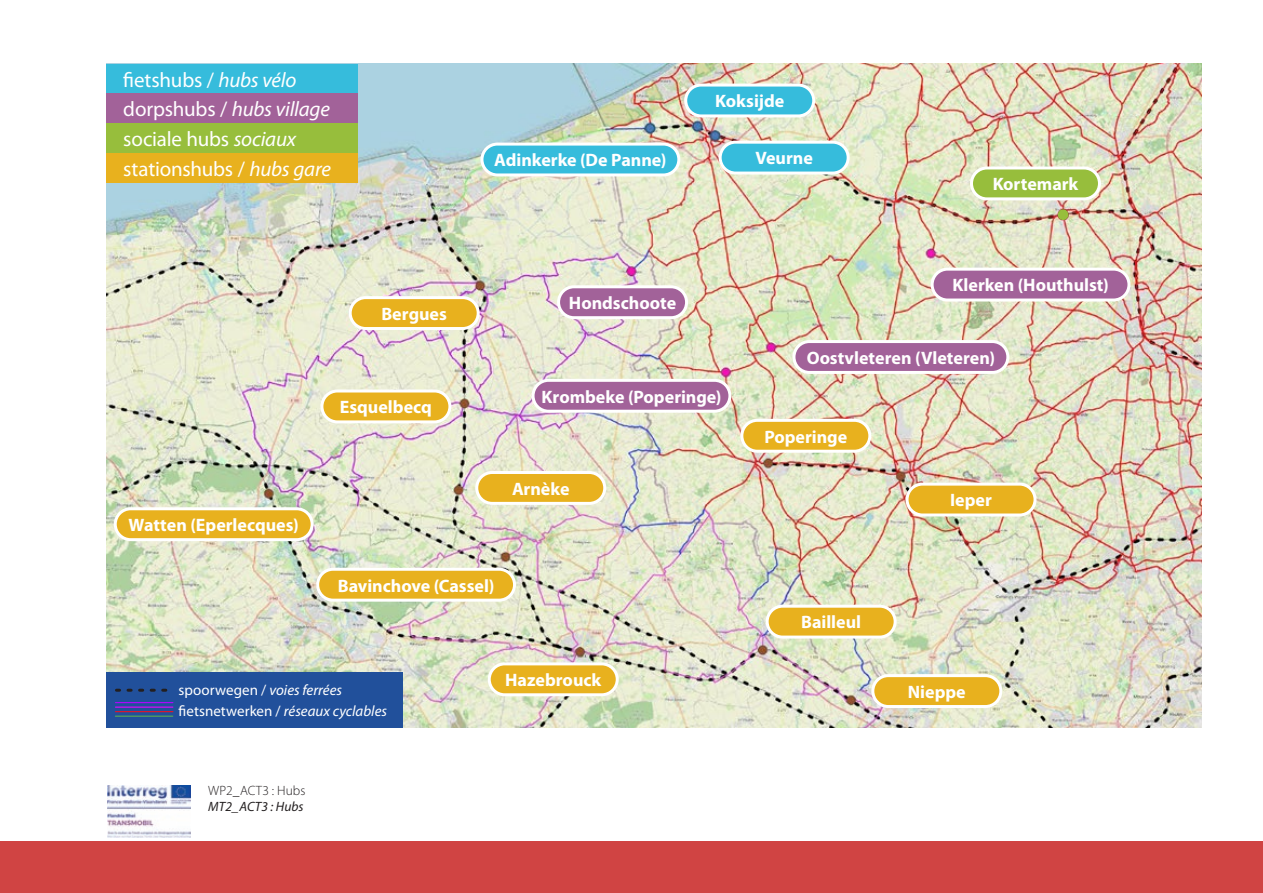
<style>
.page{position:relative;width:1263px;height:893px;background:#fff}
.page>*{position:absolute;margin:0;border:0;box-sizing:border-box;transform-origin:0 0}
._4_body_Frans{font:21px "Myriad Pro";letter-spacing:-.01em;color:#fff}
._4_body_Frans-2{font:italic 21px "Myriad Pro";letter-spacing:-.01em;color:#fff}
._4_body_Frans-3{font:700 18px "Myriad Pro";color:#fff}
._4_body_Frans-4{font:italic 15px "Myriad Pro";color:#fff}
.t1{font:300 13.5px "Myriad Pro";color:#231f20}
.t2{font:italic 13.5px "Myriad Pro";letter-spacing:.005em;color:#231f20}
.s1{font-style:italic}
.s2{font-style:normal}
</style>
<div class="page">
<div style="left:0;top:842px;width:1263px;height:51px;background:#d04443"></div>
<img style="left:107px;top:785px;width:83px;height:53px">
<img style="left:106px;top:64px;width:1095px;height:664px">
<div style="left:106px;top:64px;width:252px;height:30px;background:#36bcdc"></div>
<div style="left:106px;top:94px;width:252px;height:29px;background:#a26299"></div>
<div style="left:106px;top:123px;width:252px;height:30px;background:#97be3c"></div>
<div style="left:106px;top:153px;width:252px;height:30px;background:#e8b11e"></div>
<div style="left:106px;top:672px;width:297px;height:56px;background:#21509b"></div>
<hr style="left:115px;top:711px;width:58px;height:1px;background:#eb1223">
<div style="left:720px;top:142px;width:128px;height:31px;background:#36bcdc;border-radius:15px"></div>
<div style="left:719px;top:141px;width:131px;height:34px;border:3px solid #fff;border-radius:15px"></div>
<div style="left:558px;top:287px;width:128px;height:31px;background:#a26299;border-radius:15px"></div>
<div style="left:557px;top:285px;width:131px;height:34px;border:3px solid #fff;border-radius:15px"></div>
<div style="left:350px;top:298px;width:128px;height:30px;background:#e8b11e;border-radius:15px"></div>
<div style="left:349px;top:296px;width:131px;height:34px;border:3px solid #fff;border-radius:15px"></div>
<div style="left:322px;top:391px;width:128px;height:31px;background:#e8b11e;border-radius:15px"></div>
<div style="left:320px;top:389px;width:131px;height:34px;border:3px solid #fff;border-radius:15px"></div>
<div style="left:477px;top:472px;width:128px;height:31px;background:#e8b11e;border-radius:15px"></div>
<div style="left:475px;top:471px;width:131px;height:34px;border:3px solid #fff;border-radius:15px"></div>
<div style="left:489px;top:664px;width:128px;height:31px;background:#e8b11e;border-radius:15px"></div>
<div style="left:488px;top:662px;width:131px;height:34px;border:3px solid #fff;border-radius:15px"></div>
<div style="left:767px;top:606px;width:128px;height:31px;background:#e8b11e;border-radius:15px"></div>
<div style="left:766px;top:605px;width:131px;height:34px;border:3px solid #fff;border-radius:15px"></div>
<div style="left:873px;top:676px;width:128px;height:30px;background:#e8b11e;border-radius:15px"></div>
<div style="left:871px;top:674px;width:131px;height:34px;border:3px solid #fff;border-radius:15px"></div>
<div style="left:907px;top:484px;width:128px;height:31px;background:#e8b11e;border-radius:15px"></div>
<div style="left:905px;top:483px;width:131px;height:33px;border:3px solid #fff;border-radius:15px"></div>
<div style="left:742px;top:420px;width:128px;height:31px;background:#e8b11e;border-radius:15px"></div>
<div style="left:740px;top:419px;width:131px;height:34px;border:3px solid #fff;border-radius:15px"></div>
<div style="left:971px;top:168px;width:128px;height:31px;background:#97be3c;border-radius:15px"></div>
<div style="left:970px;top:167px;width:131px;height:33px;border:3px solid #fff;border-radius:15px"></div>
<div style="left:686px;top:85px;width:128px;height:31px;background:#36bcdc;border-radius:15px"></div>
<div style="left:684px;top:84px;width:131px;height:33px;border:3px solid #fff;border-radius:15px"></div>
<div style="left:482px;top:144px;width:197px;height:31px;background:#36bcdc;border-radius:15px"></div>
<div style="left:480px;top:143px;width:200px;height:33px;border:3px solid #fff;border-radius:15px"></div>
<div style="left:115px;top:509px;width:197px;height:31px;background:#e8b11e;border-radius:15px"></div>
<div style="left:114px;top:507px;width:200px;height:34px;border:3px solid #fff;border-radius:15px"></div>
<div style="left:318px;top:569px;width:196px;height:31px;background:#e8b11e;border-radius:15px"></div>
<div style="left:316px;top:568px;width:200px;height:34px;border:3px solid #fff;border-radius:15px"></div>
<div style="left:533px;top:380px;width:197px;height:31px;background:#a26299;border-radius:15px"></div>
<div style="left:531px;top:379px;width:200px;height:34px;border:3px solid #fff;border-radius:15px"></div>
<div style="left:794px;top:342px;width:214px;height:30px;background:#a26299;border-radius:15px"></div>
<div style="left:792px;top:340px;width:217px;height:34px;border:3px solid #fff;border-radius:15px"></div>
<div style="left:932px;top:269px;width:197px;height:31px;background:#a26299;border-radius:15px"></div>
<div style="left:931px;top:268px;width:199px;height:34px;border:3px solid #fff;border-radius:15px"></div>
<div style="left:1058px;top:210px;width:10px;height:9px;background:#97be3c;border-radius:50%"></div>
<div style="left:1058px;top:209px;width:10px;height:11px;border:2px solid #97be3c;border-radius:50%"></div>
<hr style="left:115px;top:707px;width:58px;height:1px;background:#eb05ff">
<hr style="left:115px;top:716px;width:58px;height:1px;background:#5cad4e">
<hr style="left:115px;top:702px;width:58px;height:1px;background:#b205ff">
<svg style="left:116px;top:689px;width:4px;height:3px"></svg>
<p class="_4_body_Frans" style="left:123px;top:67px;width:175px">fietshubs / <span class="s1">hubs vélo</span></p>
<p class="_4_body_Frans-2" style="left:123px;top:96px;width:208px"><span class="s2">dorpshubs /</span> hubs village</p>
<p class="_4_body_Frans" style="left:123px;top:126px;width:174px">sociale hubs <span class="s1">sociaux</span></p>
<p class="_4_body_Frans" style="left:123px;top:156px;width:209px">stationshubs / <span class="s1">hubs gare</span></p>
<p class="_4_body_Frans-3" style="left:494px;top:149px;width:174px">Adinkerke (De Panne)</p>
<p class="_4_body_Frans-3" style="left:715px;top:90px;width:71px">Koksijde</p>
<p class="_4_body_Frans-3" style="left:755px;top:147px;width:59px">Veurne</p>
<p class="_4_body_Frans-3" style="left:993px;top:172px;width:87px">Kortemark</p>
<p class="_4_body_Frans-3" style="left:129px;top:513px;width:172px">Watten (Eperlecques)</p>
<p class="_4_body_Frans-3" style="left:381px;top:302px;width:67px">Bergues</p>
<p class="_4_body_Frans-3" style="left:340px;top:395px;width:94px">Esquelbecq</p>
<p class="_4_body_Frans-3" style="left:569px;top:291px;width:109px">Hondschoote</p>
<p class="_4_body_Frans-3" style="left:541px;top:385px;width:182px">Krombeke (Poperinge)</p>
<p class="_4_body_Frans-3" style="left:512px;top:477px;width:59px">Arnèke</p>
<p class="_4_body_Frans-3" style="left:338px;top:574px;width:158px">Bavinchove (Cassel)</p>
<p class="_4_body_Frans-3" style="left:952px;top:274px;width:158px">Klerken (Houthulst)</p>
<p class="_4_body_Frans-3" style="left:807px;top:346px;width:190px">Oostvleteren (Vleteren)</p>
<p class="_4_body_Frans-3" style="left:764px;top:425px;width:84px">Poperinge</p>
<p class="_4_body_Frans-3" style="left:801px;top:611px;width:62px">Bailleul</p>
<p class="_4_body_Frans-3" style="left:950px;top:489px;width:43px">Ieper</p>
<p class="_4_body_Frans-4" style="left:179px;top:681px;width:165px"><span class="s2">spoorwegen /</span> voies ferrées</p>
<p class="_4_body_Frans-4" style="left:179px;top:702px;width:210px"><span class="s2">fietsnetwerken /</span> réseaux cyclables</p>
<p class="t1" style="left:208px;top:782px;width:99px">WP2_ACT3 : Hubs</p>
<p class="t2" style="left:208px;top:798px;width:97px">MT2_ACT3 : Hubs</p>
<p class="_4_body_Frans-3" style="left:505px;top:668px;width:98px">Hazebrouck</p>
<p class="_4_body_Frans-3" style="left:908px;top:680px;width:59px">Nieppe</p>
</div>
